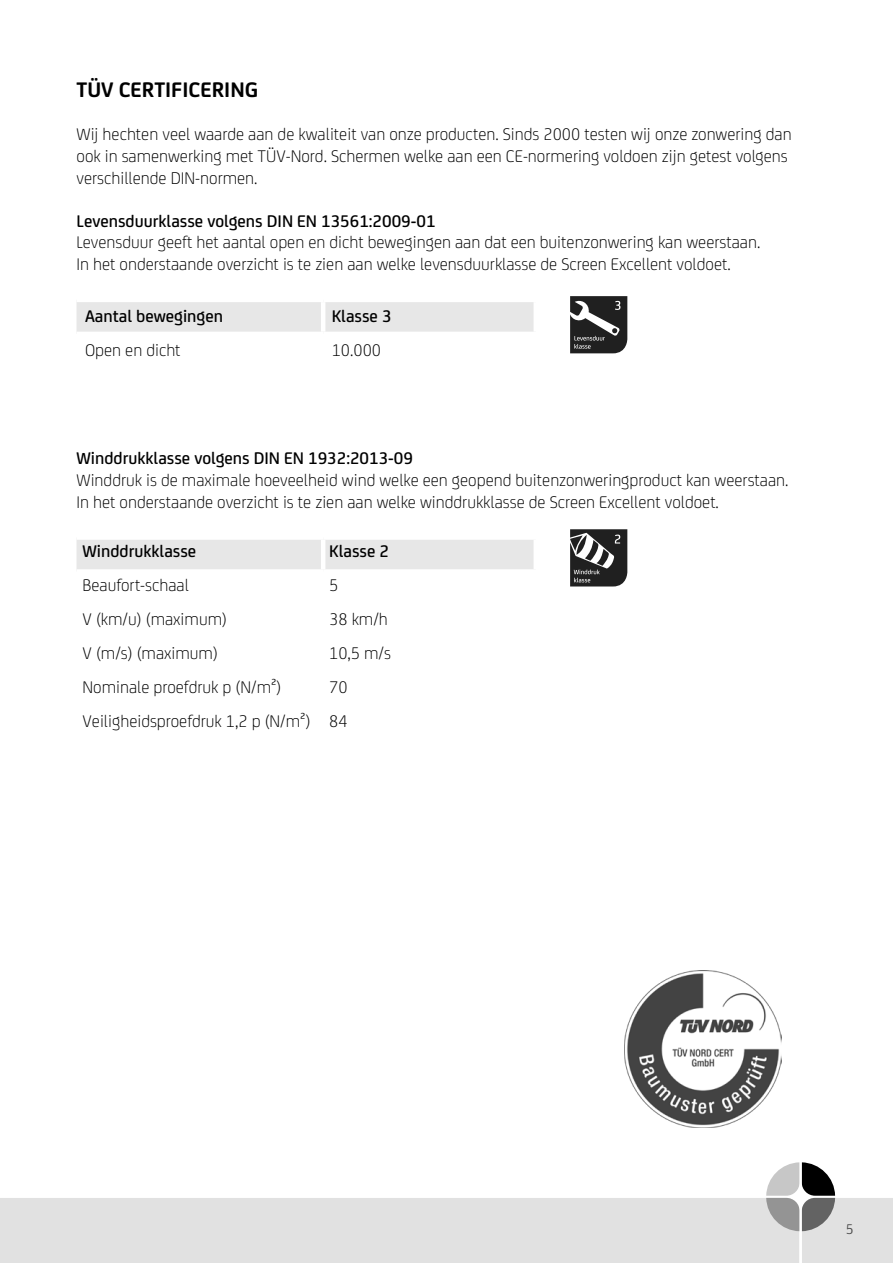
<style>
.page{position:relative;width:893px;height:1263px;background:#fff}
.page>*{position:absolute;margin:0;border:0;box-sizing:border-box;transform-origin:0 0}
.t1{font:700 22.5px "FS Joey";color:#000}
.t2{font:300 18px/21.6px "FS Joey";color:#000}
.t3{font:500 18px "FS Joey";color:#000}
.t4{font:15px "FS Joey";color:#494949}
</style>
<div class="page">
<div style="left:77px;top:302px;width:456px;height:30px;background:#e7e7e7"></div>
<hr style="left:321px;top:302px;width:4px;height:30px;background:#fff">
<div style="left:77px;top:540px;width:456px;height:29px;background:#e7e7e7"></div>
<hr style="left:321px;top:540px;width:4px;height:29px;background:#fff">
<img style="left:624px;top:970px;width:158px;height:158px">
<svg style="left:570px;top:529px;width:57px;height:57px;background:#4c4c4c"></svg>
<svg style="left:570px;top:296px;width:57px;height:57px;background:#464646"></svg>
<div style="left:0;top:1198px;width:766px;height:65px;background:#e1e1e1"></div>
<svg style="left:766px;top:1162px;width:127px;height:101px"></svg>
<hr style="left:800px;top:0;width:2px;height:1263px;background:#fff">
<p class="t1" style="left:77px;top:73px;width:183px">TÜV CERTIFICERING</p>
<p class="t2" style="left:77px;top:123px;width:717px">Wij hechten veel waarde aan de kwaliteit van onze producten. Sinds 2000 testen wij onze zonwering dan ook in samenwerking met TÜV-Nord. Schermen welke aan een CE-normering voldoen zijn getest volgens verschillende DIN-normen.</p>
<p class="t3" style="left:77px;top:208px;width:360px">Levensduurklasse volgens DIN EN 13561:2009-01</p>
<p class="t2" style="left:77px;top:231px;width:685px">Levensduur geeft het aantal open en dicht bewegingen aan dat een buitenzonwering kan weerstaan.<br>In het onderstaande overzicht is te zien aan welke levensduurklasse de Screen Excellent voldoet.</p>
<p class="t3" style="left:85px;top:303px;width:139px">Aantal bewegingen</p>
<p class="t3" style="left:332px;top:303px;width:61px">Klasse 3</p>
<p class="t2" style="left:85px;top:338px;width:97px">Open en dicht</p>
<p class="t2" style="left:332px;top:338px;width:51px">10.000</p>
<p class="t3" style="left:77px;top:445px;width:338px">Winddrukklasse volgens DIN EN 1932:2013-09</p>
<p class="t2" style="left:77px;top:468px;width:713px">Winddruk is de maximale hoeveelheid wind welke een geopend buitenzonweringproduct kan weerstaan.<br>In het onderstaande overzicht is te zien aan welke winddrukklasse de Screen Excellent voldoet.</p>
<p class="t3" style="left:83px;top:538px;width:115px">Winddrukklasse</p>
<p class="t3" style="left:329px;top:538px;width:61px">Klasse 2</p>
<p class="t2" style="left:83px;top:573px;width:108px">Beaufort-schaal</p>
<p class="t2" style="left:329px;top:573px;width:11px">5</p>
<p class="t2" style="left:83px;top:607px;width:146px">V (km/u) (maximum)</p>
<p class="t2" style="left:329px;top:607px;width:60px">38 km/h</p>
<p class="t2" style="left:83px;top:641px;width:137px">V (m/s) (maximum)</p>
<p class="t2" style="left:329px;top:641px;width:63px">10,5 m/s</p>
<p class="t2" style="left:83px;top:675px;width:200px">Nominale proefdruk p (N/m²)</p>
<p class="t2" style="left:83px;top:669px;width:267px;line-height:34px;text-align:right">70<br>Veiligheidsproefdruk 1,2 p (N/m²) 84</p>
<p class="t4" style="left:846px;top:1218px;width:9px">5</p>
</div>
